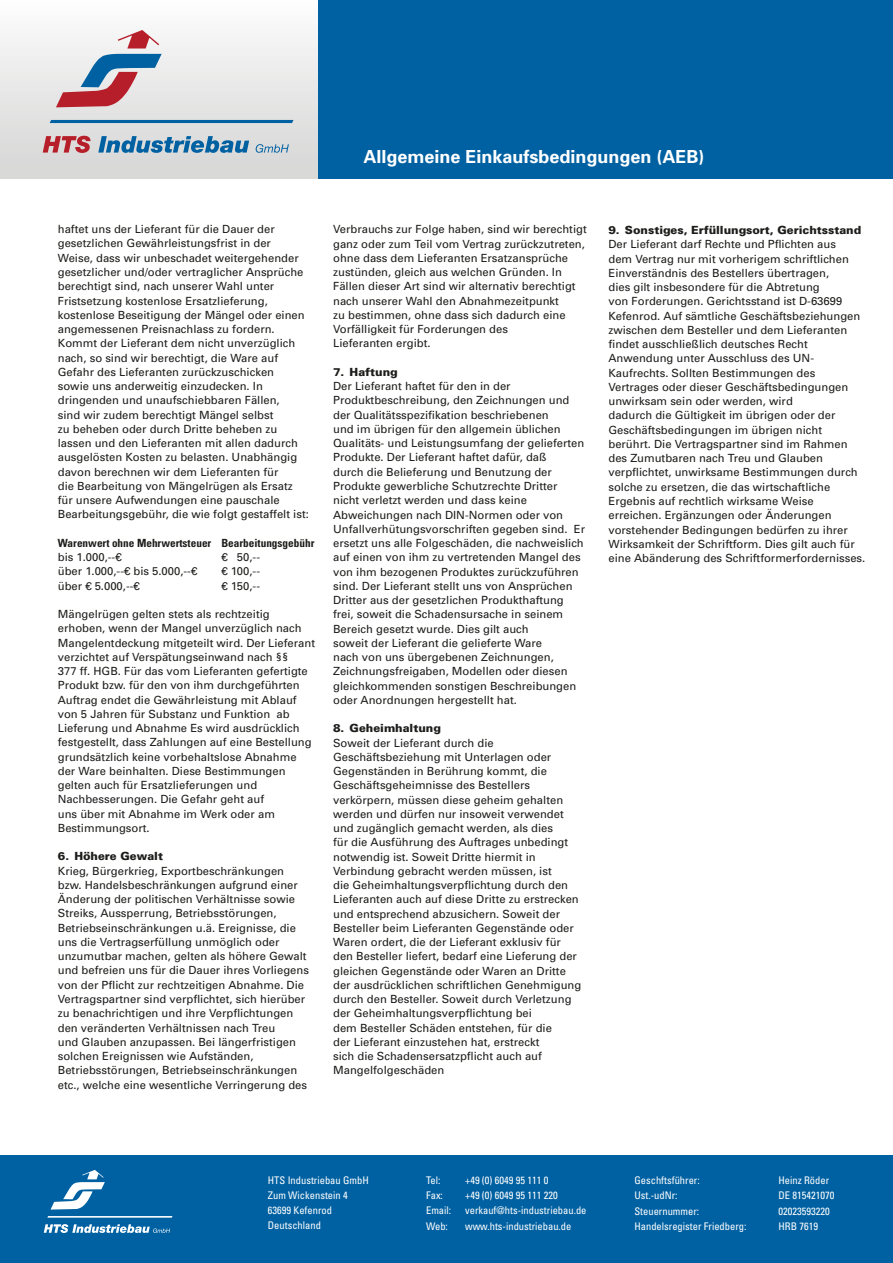
<style>
.page{position:relative;width:893px;height:1263px;background:#fff}
.page>*{position:absolute;margin:0;border:0;box-sizing:border-box;transform-origin:0 0}
.t1{font:700 18px "Univers";color:#fff}
.t2{font:11.25px/14.2px "Univers";color:#1d1d1b}
.t3{font:900 11.25px "Univers";color:#1d1d1b}
.t4{font:700 condensed 11.25px/14.2px "Univers";color:#1d1d1b}
.t5{font:condensed 10.5px/15px "Univers";color:#fff}
.s1{font-weight:400;font-stretch:normal}
.s2{font-family:"Univers LTCYR";font-weight:400;font-stretch:normal}
.s3{font-family:"Univers LTCYR"}
</style>
<div class="page">
<div style="left:0;top:0;width:319px;height:179px;background:linear-gradient(to bottom,#fcfcfc,#d5d5d5)"></div>
<div style="left:319px;top:0;width:574px;height:179px;background:#0061a2"></div>
<div style="left:0;top:1155px;width:893px;height:108px;background:#0061a2"></div>
<svg style="left:56px;top:30px;width:106px;height:77px"></svg>
<svg style="left:50px;top:120px;width:243px;height:3px"></svg>
<svg style="left:98px;top:136px;width:151px;height:17px;background:#6d9ebe"></svg>
<svg style="left:256px;top:144px;width:33px;height:9px"></svg>
<svg style="left:43px;top:136px;width:48px;height:17px"></svg>
<svg style="left:51px;top:1170px;width:54px;height:39px"></svg>
<svg style="left:47px;top:1216px;width:125px;height:1px"></svg>
<svg style="left:44px;top:1224px;width:126px;height:9px"></svg>
<h1 class="t1" style="left:364px;top:146px;width:343px">Allgemeine Einkaufsbedingungen (AEB)</h1>
<p class="t2" style="left:58px;top:222px;width:253px">haftet uns der Lieferant für die Dauer der gesetzlichen Gewährleistungsfrist in der Weise, dass wir unbeschadet weitergehender gesetzlicher und/oder vertraglicher Ansprüche berechtigt sind, nach unserer Wahl unter Fristsetzung kostenlose Ersatzlieferung, kostenlose Beseitigung der Mängel oder einen angemessenen Preisnachlass zu fordern.<br>Kommt der Lieferant dem nicht unverzüglich nach, so sind wir berechtigt, die Ware auf Gefahr des Lieferanten zurückzuschicken<br>sowie uns anderweitig einzudecken. In dringenden und unaufschiebbaren Fällen,<br>sind wir zudem berechtigt Mängel selbst<br>zu beheben oder durch Dritte beheben zu lassen und den Lieferanten mit allen dadurch ausgelösten Kosten zu belasten. Unabhängig davon berechnen wir dem Lieferanten für<br>die Bearbeitung von Mängelrügen als Ersatz für unsere Aufwendungen eine pauschale Bearbeitungsgebühr, die wie folgt gestaffelt ist:</p>
<p class="t4" style="left:58px;top:536px;width:258px">Warenwert ohne Mehrwertsteuer Bearbeitungsgebühr <span class="s1">bis 1.000,--</span><span class="s2">€</span></p>
<p class="t2" style="left:221px;top:550px;width:40px"><span class="s3">€</span> 50,--</p>
<p class="t2" style="left:58px;top:564px;width:141px">über 1.000,--<span class="s3">€</span> bis 5.000,--<span class="s3">€</span></p>
<p class="t2" style="left:221px;top:564px;width:40px"><span class="s3">€</span> 100,--</p>
<p class="t2" style="left:58px;top:579px;width:83px">über <span class="s3">€</span> 5.000,--<span class="s3">€</span></p>
<p class="t2" style="left:221px;top:579px;width:40px"><span class="s3">€</span> 150,--</p>
<p class="t2" style="left:58px;top:607px;width:259px">Mängelrügen gelten stets als rechtzeitig erhoben, wenn der Mangel unverzüglich nach Mangelentdeckung mitgeteilt wird. Der Lieferant verzichtet auf Verspätungseinwand nach §§<br>377 ff. HGB. Für das vom Lieferanten gefertigte Produkt bzw. für den von ihm durchgeführten Auftrag endet die Gewährleistung mit Ablauf von 5 Jahren für Substanz und Funktion ab Lieferung und Abnahme Es wird ausdrücklich festgestellt, dass Zahlungen auf eine Bestellung grundsätzlich keine vorbehaltslose Abnahme der Ware beinhalten. Diese Bestimmungen gelten auch für Ersatzlieferungen und Nachbesserungen. Die Gefahr geht auf<br>uns über mit Abnahme im Werk oder am Bestimmungsort.</p>
<p class="t3" style="left:58px;top:849px;width:107px">6. Höhere Gewalt</p>
<p class="t2" style="left:58px;top:864px;width:253px">Krieg, Bürgerkrieg, Exportbeschränkungen bzw. Handelsbeschränkungen aufgrund einer Änderung der politischen Verhältnisse sowie Streiks, Aussperrung, Betriebsstörungen, Betriebseinschränkungen u.ä. Ereignisse, die uns die Vertragserfüllung unmöglich oder unzumutbar machen, gelten als höhere Gewalt und befreien uns für die Dauer ihres Vorliegens von der Pflicht zur rechtzeitigen Abnahme. Die Vertragspartner sind verpflichtet, sich hierüber zu benachrichtigen und ihre Verpflichtungen den veränderten Verhältnissen nach Treu<br>und Glauben anzupassen. Bei längerfristigen solchen Ereignissen wie Aufständen, Betriebsstörungen, Betriebseinschränkungen etc., welche eine wesentliche Verringerung des</p>
<p class="t2" style="left:333px;top:222px;width:255px">Verbrauchs zur Folge haben, sind wir berechtigt ganz oder zum Teil vom Vertrag zurückzutreten, ohne dass dem Lieferanten Ersatzansprüche zustünden, gleich aus welchen Gründen. In Fällen dieser Art sind wir alternativ berechtigt nach unserer Wahl den Abnahmezeitpunkt<br>zu bestimmen, ohne dass sich dadurch eine Vorfälligkeit für Forderungen des<br>Lieferanten ergibt.</p>
<p class="t3" style="left:333px;top:365px;width:66px">7. Haftung</p>
<p class="t2" style="left:333px;top:379px;width:253px">Der Lieferant haftet für den in der Produktbeschreibung, den Zeichnungen und der Qualitätsspezifikation beschriebenen<br>und im übrigen für den allgemein üblichen Qualitäts- und Leistungsumfang der gelieferten Produkte. Der Lieferant haftet dafür, daß<br>durch die Belieferung und Benutzung der Produkte gewerbliche Schutzrechte Dritter nicht verletzt werden und dass keine Abweichungen nach DIN-Normen oder von Unfallverhütungsvorschriften gegeben sind. Er ersetzt uns alle Folgeschäden, die nachweislich auf einen von ihm zu vertretenden Mangel des von ihm bezogenen Produktes zurückzuführen sind. Der Lieferant stellt uns von Ansprüchen Dritter aus der gesetzlichen Produkthaftung frei, soweit die Schadensursache in seinem Bereich gesetzt wurde. Dies gilt auch<br>soweit der Lieferant die gelieferte Ware<br>nach von uns übergebenen Zeichnungen, Zeichnungsfreigaben, Modellen oder diesen gleichkommenden sonstigen Beschreibungen oder Anordnungen hergestellt hat.</p>
<p class="t3" style="left:333px;top:721px;width:109px">8. Geheimhaltung</p>
<p class="t2" style="left:333px;top:736px;width:250px">Soweit der Lieferant durch die Geschäftsbeziehung mit Unterlagen oder Gegenständen in Berührung kommt, die Geschäftsgeheimnisse des Bestellers verkörpern, müssen diese geheim gehalten werden und dürfen nur insoweit verwendet und zugänglich gemacht werden, als dies<br>für die Ausführung des Auftrages unbedingt notwendig ist. Soweit Dritte hiermit in Verbindung gebracht werden müssen, ist<br>die Geheimhaltungsverpflichtung durch den Lieferanten auch auf diese Dritte zu erstrecken und entsprechend abzusichern. Soweit der Besteller beim Lieferanten Gegenstände oder Waren ordert, die der Lieferant exklusiv für den Besteller liefert, bedarf eine Lieferung der gleichen Gegenstände oder Waren an Dritte der ausdrücklichen schriftlichen Genehmigung durch den Besteller. Soweit durch Verletzung der Geheimhaltungsverpflichtung bei<br>dem Besteller Schäden entstehen, für die<br>der Lieferant einzustehen hat, erstreckt<br>sich die Schadensersatzpflicht auch auf Mangelfolgeschäden</p>
<p class="t3" style="left:608px;top:223px;width:254px">9. Sonstiges, Erfüllungsort, Gerichtsstand</p>
<p class="t2" style="left:608px;top:237px;width:258px">Der Lieferant darf Rechte und Pflichten aus<br>dem Vertrag nur mit vorherigem schriftlichen Einverständnis des Bestellers übertragen,<br>dies gilt insbesondere für die Abtretung<br>von Forderungen. Gerichtsstand ist D-63699<br>Kefenrod. Auf sämtliche Geschäftsbeziehungen zwischen dem Besteller und dem Lieferanten findet ausschließlich deutsches Recht Anwendung unter Ausschluss des UN-Kaufrechts. Sollten Bestimmungen des Vertrages oder dieser Geschäftsbedingungen unwirksam sein oder werden, wird<br>dadurch die Gültigkeit im übrigen oder der Geschäftsbedingungen im übrigen nicht berührt. Die Vertragspartner sind im Rahmen des Zumutbaren nach Treu und Glauben verpflichtet, unwirksame Bestimmungen durch solche zu ersetzen, die das wirtschaftliche Ergebnis auf rechtlich wirksame Weise erreichen. Ergänzungen oder Änderungen vorstehender Bedingungen bedürfen zu ihrer Wirksamkeit der Schriftform. Dies gilt auch für eine Abänderung des Schriftformerfordernisses.</p>
<p class="t5" style="left:268px;top:1173px;width:102px">HTS Industriebau GmbH<br>Zum Wickenstein 4<br>63699 Kefenrod<br>Deutschland</p>
<p class="t5" style="left:426px;top:1173px;width:16px">Tel:</p>
<p class="t5" style="left:465px;top:1173px;width:85px">+49 (0) 6049 95 111 0</p>
<p class="t5" style="left:426px;top:1188px;width:18px">Fax:</p>
<p class="t5" style="left:465px;top:1188px;width:94px">+49 (0) 6049 95 111 220</p>
<p class="t5" style="left:426px;top:1203px;width:27px">Email:</p>
<p class="t5" style="left:465px;top:1203px;width:123px">verkauf@hts-industriebau.de</p>
<p class="t5" style="left:426px;top:1218px;width:23px">Web:</p>
<p class="t5" style="left:465px;top:1218px;width:108px">www.hts-industriebau.de</p>
<p class="t5" style="left:634px;top:1173px;width:67px">Geschftsführer:</p>
<p class="t5" style="left:778px;top:1173px;width:52px">Heinz Röder</p>
<p class="t5" style="left:634px;top:1188px;width:45px">Ust.-udNr:</p>
<p class="t5" style="left:778px;top:1188px;width:57px">DE 815421070</p>
<p class="t5" style="left:634px;top:1203px;width:66px">Steuernummer:</p>
<p class="t5" style="left:778px;top:1203px;width:53px">02023593220</p>
<p class="t5" style="left:634px;top:1218px;width:113px">Handelsregister Friedberg:</p>
<p class="t5" style="left:778px;top:1218px;width:41px">HRB 7619</p>
</div>
